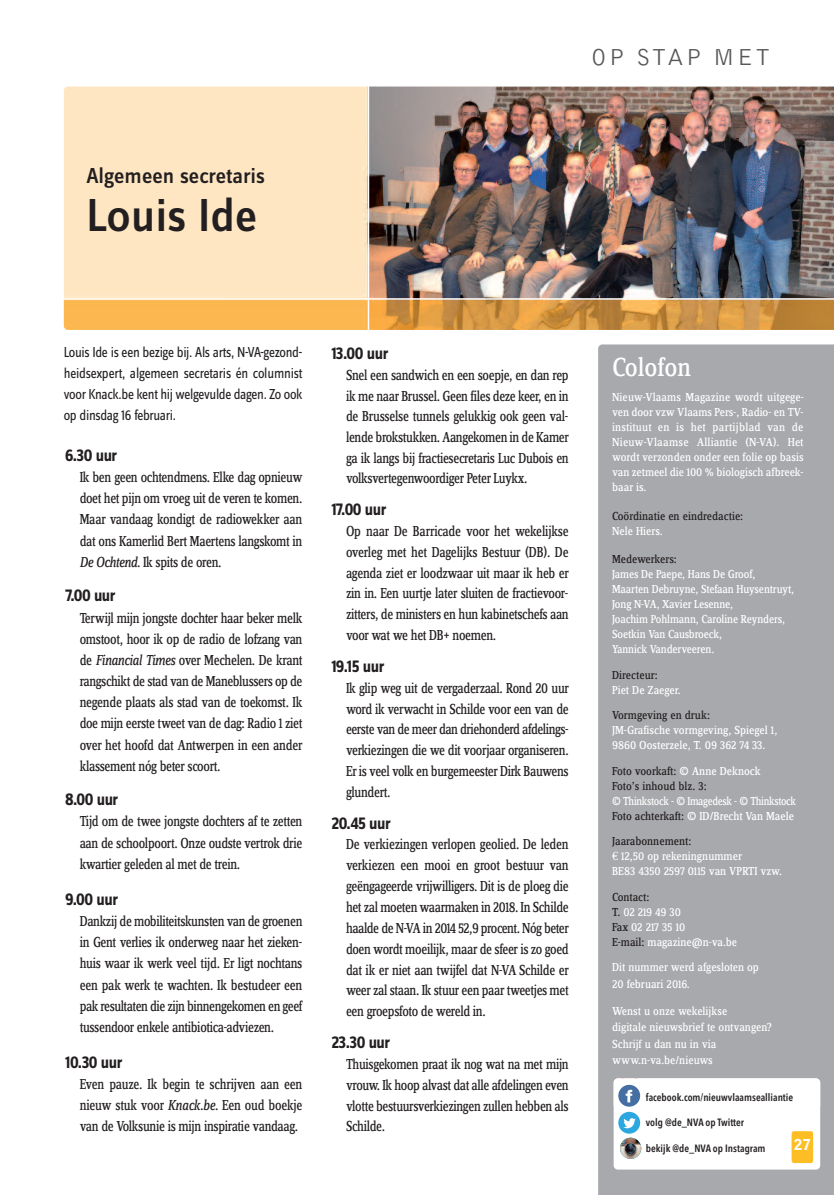
<style>
.page{position:relative;width:834px;height:1195px;background:#fff}
.page>*{position:absolute;margin:0;border:0;box-sizing:border-box;transform-origin:0 0}
.t1{font:500 48px "Zine Sans Dis";color:#231f20}
.t2{font:27px "Zine Serif Dis";letter-spacing:-.005em;color:#fff}
.t3{font:300 24px "Bell Gothic Std";letter-spacing:.1em;color:#57585a}
.t4{font:500 22.5px "Zine Sans Dis";color:#231f20}
.t5{font:700 18px "Zine Sans Dis";letter-spacing:-.025em;color:#231f20;scale:.9 1}
.t6{font:15px/20.9px "Zine Serif Dis";letter-spacing:-.025em;color:#231f20;text-align:justify;scale:.9 1}
.t7{font:15px/21px "Zine Sans Dis";letter-spacing:-.025em;color:#231f20;text-align:justify;scale:.9 1}
.t8{font:900 15px "Bell Gothic Std";color:#fff}
.t9{font:12px/15px "Zine Serif Dis";letter-spacing:-.01em;color:#fff}
.t10{font:12px/15px "Zine Serif Dis";color:#231f20}
.t11{font:12px/15px "Zine Serif Dis";letter-spacing:-.01em;color:#fff;scale:.94 1}
.t12{font:600 10.5px "Avenir Next Condensed";color:#231f20}
.s1{font-style:italic}
.s2{color:#fff}
.s3{color:#231f20}
.s4{font-family:"Euro Serif"}
</style>
<div class="page">
<div style="left:598px;top:344px;width:235px;height:851px;background:#a8a9ad"></div>
<div style="left:613px;top:1078px;width:207px;height:91px;background:#fff;border-radius:4px"></div>
<div style="left:618px;top:1112px;width:22px;height:21px;background:#2da7df;border-radius:50%"></div>
<svg style="left:623px;top:1118px;width:12px;height:10px"></svg>
<svg style="left:618px;top:1078px;width:22px;height:29px"></svg>
<img style="left:620px;top:1138px;width:21px;height:21px;border-radius:50%">
<img style="left:64px;top:87px;width:769px;height:243px">
<img style="left:759px;top:166px;width:5px;height:26px">
<hr style="left:59px;top:298px;width:774px;height:2px;background:#fff">
<hr style="left:367px;top:80px;width:2px;height:257px;background:#fff">
<div style="left:791px;top:1133px;width:21px;height:30px;background:#fdbe25;border-radius:2px"></div>
<div style="left:791px;top:1131px;width:21px;height:30px;background:#fdbe25;border-radius:2px"></div>
<h3 class="t4" style="left:86px;top:168px;width:180px">Algemeen secretaris</h3>
<h1 class="t1" style="left:86px;top:199px;width:172px">Louis Ide</h1>
<h3 class="t3" style="left:591px;top:48px;width:180px">OP STAP MET</h3>
<p class="t7" style="left:64px;top:343px;width:267px">Louis Ide is een bezige bij. Als arts, N-VA-gezond&shy;heidsexpert, algemeen secretaris én columnist voor Knack.be kent hij welgevulde dagen. Zo ook op dinsdag 16 februari.</p>
<p class="t5" style="left:65px;top:449px;width:60px">6.30 uur</p>
<p class="t6" style="left:80px;top:468px;width:249px">Ik ben geen ochtendmens. Elke dag opnieuw doet het pijn om vroeg uit de veren te komen.<br>Maar vandaag kondigt de radiowekker aan dat ons Kamerlid Bert Maertens langskomt in <span class="s1">De Ochtend</span>. Ik spits de oren.</p>
<p class="t5" style="left:65px;top:589px;width:58px">7.00 uur</p>
<p class="t6" style="left:80px;top:608px;width:249px">Terwijl mijn jongste dochter haar beker melk omstoot, hoor ik op de radio de lofzang van de <span class="s1">Financial Times</span> over Mechelen. De krant rangschikt de stad van de Maneblussers op de negende plaats als stad van de toekomst. Ik doe mijn eerste tweet van de dag: Radio 1 ziet over het hoofd dat Antwerpen in een ander klassement nóg beter scoort.</p>
<p class="t5" style="left:65px;top:793px;width:61px">8.00 uur</p>
<p class="t6" style="left:80px;top:812px;width:249px">Tijd om de twee jongste dochters af te zetten aan de schoolpoort. Onze oudste vertrok drie kwartier geleden al met de trein.</p>
<p class="t5" style="left:65px;top:893px;width:60px">9.00 uur</p>
<p class="t6" style="left:80px;top:912px;width:249px">Dankzij de mobiliteitskunsten van de groenen in Gent verlies ik onderweg naar het zieken&shy;huis waar ik werk veel tijd. Er ligt nochtans een pak werk te wachten. Ik bestudeer een pak resultaten die zijn binnengekomen en geef tussendoor enkele antibiotica-adviezen.</p>
<p class="t5" style="left:65px;top:1056px;width:65px">10.30 uur</p>
<p class="t6" style="left:80px;top:1075px;width:249px">Even pauze. Ik begin te schrijven aan een nieuw stuk voor <span class="s1">Knack.be</span>. Een oud boekje van de Volksunie is mijn inspiratie vandaag.</p>
<p class="t5" style="left:331px;top:347px;width:65px">13.00 uur</p>
<p class="t6" style="left:346px;top:366px;width:249px">Snel een sandwich en een soepje, en dan rep ik me naar Brussel. Geen files deze keer, en in de Brusselse tunnels gelukkig ook geen val&shy;lende brokstukken. Aangekomen in de Kamer ga ik langs bij fractiesecretaris Luc Dubois en volksvertegenwoordiger Peter Luykx.</p>
<p class="t5" style="left:331px;top:503px;width:63px">17.00 uur</p>
<p class="t6" style="left:346px;top:522px;width:249px">Op naar De Barricade voor het wekelijkse overleg met het Dagelijks Bestuur (DB). De agenda ziet er loodzwaar uit maar ik heb er zin in. Een uurtje later sluiten de fractievoor&shy;zitters, de ministers en hun kabinetschefs aan voor wat we het DB+ noemen.</p>
<p class="t5" style="left:331px;top:660px;width:61px">19.15 uur</p>
<p class="t6" style="left:346px;top:679px;width:249px">Ik glip weg uit de vergaderzaal. Rond 20 uur word ik verwacht in Schilde voor een van de eerste van de meer dan driehonderd afdelings&shy;verkiezingen die we dit voorjaar organiseren.<br>Er is veel volk en burgemeester Dirk Bauwens glundert.</p>
<p class="t5" style="left:331px;top:816px;width:68px">20.45 uur</p>
<p class="t6" style="left:346px;top:835px;width:249px">De verkiezingen verlopen geolied. De leden verkiezen een mooi en groot bestuur van geëngageerde vrijwilligers. Dit is de ploeg die het zal moeten waarmaken in 2018. In Schilde haalde de N-VA in 2014 52,9 procent. Nóg beter doen wordt moeilijk, maar de sfeer is zo goed dat ik er niet aan twijfel dat N-VA Schilde er weer zal staan. Ik stuur een paar tweetjes met een groepsfoto de wereld in.</p>
<p class="t5" style="left:331px;top:1036px;width:67px">23.30 uur</p>
<p class="t6" style="left:346px;top:1055px;width:249px">Thuisgekomen praat ik nog wat na met mijn vrouw. Ik hoop alvast dat alle afdelingen even vlotte bestuursverkiezingen zullen hebben als Schilde.</p>
<h2 class="t2" style="left:612px;top:357px;width:80px">Colofon</h2>
<p class="t9" style="left:612px;top:391px;width:193px;text-align:justify">Nieuw-Vlaams Magazine wordt uitgege&shy;ven door vzw Vlaams Pers-, Radio- en TV&shy;instituut en is het partijblad van de Nieuw-Vlaamse Alliantie (N-VA). Het wordt verzonden onder een folie op basis van zetmeel die 100 % biologisch afbreek&shy;baar is.</p>
<p class="t10" style="left:612px;top:509px;width:132px">Coördinatie en eindredactie:</p>
<p class="t9" style="left:612px;top:524px;width:52px">Nele Hiers.</p>
<p class="t10" style="left:612px;top:553px;width:66px">Medewerkers:</p>
<p class="t9" style="left:612px;top:568px;width:183px">James De Paepe, Hans De Groof,<br>Maarten Debruyne, Stefaan Huysentruyt,<br>Jong N-VA, Xavier Lesenne,<br>Joachim Pohlmann, Caroline Reynders,<br>Soetkin Van Causbroeck,<br>Yannick Vanderveeren.</p>
<p class="t10" style="left:612px;top:668px;width:47px">Directeur:</p>
<p class="t9" style="left:612px;top:683px;width:70px">Piet De Zaeger.</p>
<p class="t10" style="left:612px;top:709px;width:99px">Vormgeving en druk:</p>
<p class="t9" style="left:612px;top:724px;width:167px">JM-Grafische vormgeving, Spiegel 1,<br>9860 Oosterzele, T. 09 362 74 33.</p>
<p class="t10" style="left:612px;top:764px;width:150px">Foto voorkaft: <span class="s2">© Anne Deknock<br></span>Foto’s inhoud blz. 3:</p>
<p class="t11" style="left:612px;top:794px;width:197px">© Thinkstock - © Imagedesk - © Thinkstock<br><span class="s3">Foto achterkaft:</span> © ID/Brecht Van Maele</p>
<p class="t9" style="left:612px;top:835px;width:171px"><span class="s3">Jaarabonnement:<br></span><span class="s4">€</span> 12,50 op rekeningnummer<br>BE83 4350 2597 0115 van VPRTI vzw.</p>
<p class="t9" style="left:612px;top:890px;width:127px"><span class="s3">Contact:<br>T.</span> 02 219 49 30<br><span class="s3">Fax</span> 02 217 35 10<br><span class="s3">E-mail:</span> magazine@n-va.be</p>
<p class="t9" style="left:612px;top:960px;width:148px;line-height:16.5px">Dit nummer werd afgesloten op<br>20 februari 2016.</p>
<p class="t9" style="left:612px;top:1003px;width:161px;line-height:16.5px">Wenst u onze wekelijkse<br>digitale nieuwsbrief te ontvangen?<br>Schrijf u dan nu in via www.n-va.be/nieuws</p>
<p class="t12" style="left:645px;top:1088px;width:149px">facebook.com/nieuwvlaamsealliantie</p>
<p class="t12" style="left:645px;top:1113px;width:100px">volg @de_NVA op Twitter</p>
<p class="t12" style="left:645px;top:1139px;width:121px">bekĳk @de_NVA op Instagram</p>
<p class="t8" style="left:793px;top:1139px;width:18px">27</p>
</div>
